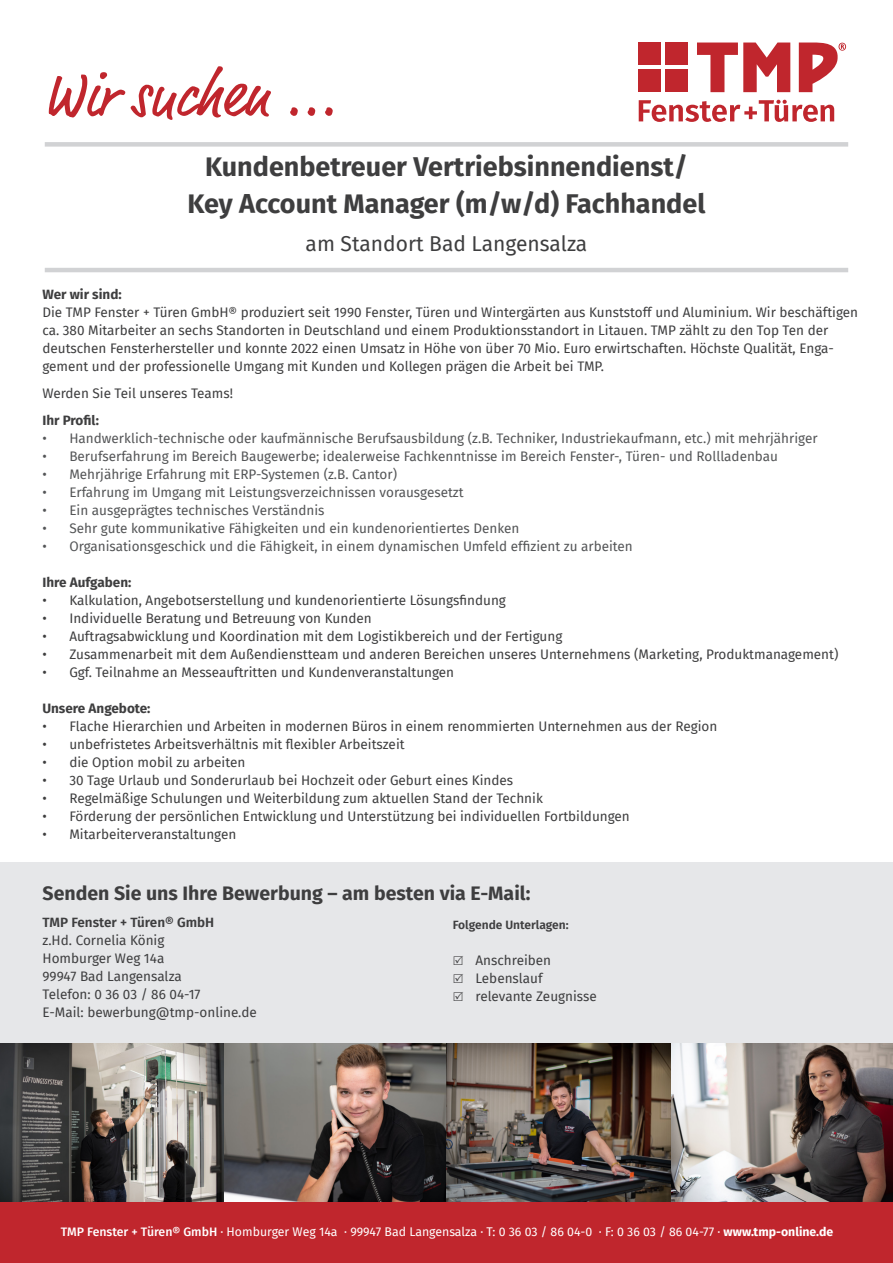
<style>
.page{position:relative;width:893px;height:1263px;background:#fff}
.page>*{position:absolute;margin:0;border:0;box-sizing:border-box;transform-origin:0 0}
.t1{font:61.5px "Market Pro";color:#c0262d}
.t2{font:700 27px "Fira Sans";color:#3e3e3f}
.t3{font:21px "Fira Sans";color:#3e3e3f}
.t4{font:700 19.5px "Fira Sans";color:#3e3e3f}
.t5{font:13.5px/18px "Fira Sans";color:#3e3e3f}
.t6{font:13.5px "Fira Sans";color:#545557}
.t7{font:700 13.5px "Fira Sans";color:#3e3e3f}
.t8{font:600 13.5px/18px "Fira Sans";color:#3e3e3f}
.t9{font:12.3px "Fira Sans";color:#fff}
.t10{font:600 12px "Fira Sans";color:#3e3e3f}
.s1{font-weight:400}
.s2{font-weight:500}
.s3{font-weight:700}
</style>
<div class="page">
<div style="left:0;top:863px;width:893px;height:180px;background:#e6e7e9"></div>
<div style="left:0;top:1201px;width:893px;height:62px;background:#c0262d"></div>
<div style="left:45px;top:142px;width:803px;height:5px;background:#d1d2d4"></div>
<hr style="left:45px;top:268px;width:803px;height:4px;background:#d1d2d4">
<img style="left:0;top:1043px;width:893px;height:158px">
<div style="left:638px;top:43px;width:23px;height:22px;background:#c0262d"></div>
<svg style="left:697px;top:43px;width:93px;height:49px"></svg>
<svg style="left:799px;top:43px;width:47px;height:49px"></svg>
<div style="left:638px;top:70px;width:23px;height:22px;background:#c0262d"></div>
<div style="left:665px;top:43px;width:23px;height:22px;background:#c0262d"></div>
<div style="left:665px;top:70px;width:23px;height:22px;background:#c0262d"></div>
<svg style="left:639px;top:100px;width:195px;height:22px"></svg>
<p class="t1" style="left:43px;top:54px;width:296px">Wir suchen ...</p>
<p class="t2" style="left:205px;top:144px;width:484px">Kundenbetreuer Vertriebsinnendienst/</p>
<p class="t2" style="left:188px;top:181px;width:519px">Key Account Manager (m/w/d) Fachhandel</p>
<p class="t3" style="left:306px;top:228px;width:283px">am Standort Bad Langensalza</p>
<p class="t7" style="left:42px;top:283px;width:81px">Wer wir sind:</p>
<p class="t5" style="left:42px;top:303px;width:817px">Die TMP Fenster + Türen GmbH® produziert seit 1990 Fenster, Türen und Wintergärten aus Kunststoff und Aluminium. Wir beschäftigen ca. 380 Mitarbeiter an sechs Standorten in Deutschland und einem Produktionsstandort in Litauen. TMP zählt zu den Top Ten der deutschen Fensterhersteller und konnte 2022 einen Umsatz in Höhe von über 70 Mio. Euro erwirtschaften. Höchste Qualität, Enga&shy;gement und der professionelle Umgang mit Kunden und Kollegen prägen die Arbeit bei TMP.</p>
<p class="t5" style="left:42px;top:384px;width:192px">Werden Sie Teil unseres Teams!</p>
<p class="t7" style="left:42px;top:409px;width:58px">Ihr Profil:</p>
<p class="t6" style="left:42px;top:428px;width:777px">• Handwerklich-technische oder kaufmännische Berufsausbildung (z.B. Techniker, Industriekaufmann, etc.) mit mehrjähriger</p>
<p class="t6" style="left:42px;top:446px;width:737px">• Berufserfahrung im Bereich Baugewerbe; idealerweise Fachkenntnisse im Bereich Fenster-, Türen- und Rollladenbau</p>
<p class="t6" style="left:42px;top:464px;width:356px">• Mehrjährige Erfahrung mit ERP-Systemen (z.B. Cantor)</p>
<p class="t6" style="left:42px;top:482px;width:423px">• Erfahrung im Umgang mit Leistungsverzeichnissen vorausgesetzt</p>
<p class="t6" style="left:42px;top:500px;width:284px">• Ein ausgeprägtes technisches Verständnis</p>
<p class="t6" style="left:42px;top:518px;width:479px">• Sehr gute kommunikative Fähigkeiten und ein kundenorientiertes Denken</p>
<p class="t6" style="left:42px;top:536px;width:592px">• Organisationsgeschick und die Fähigkeit, in einem dynamischen Umfeld effizient zu arbeiten</p>
<p class="t7" style="left:42px;top:571px;width:90px">Ihre Aufgaben:</p>
<p class="t5" style="left:42px;top:591px;width:465px">• Kalkulation, Angebotserstellung und kundenorientierte Lösungsfindung</p>
<p class="t5" style="left:42px;top:609px;width:331px">• Individuelle Beratung und Betreuung von Kunden</p>
<p class="t5" style="left:42px;top:627px;width:521px">• Auftragsabwicklung und Koordination mit dem Logistikbereich und der Fertigung</p>
<p class="t5" style="left:42px;top:645px;width:797px">• Zusammenarbeit mit dem Außendienstteam und anderen Bereichen unseres Unternehmens (Marketing, Produktmanagement)</p>
<p class="t5" style="left:42px;top:663px;width:413px">• Ggf. Teilnahme an Messeauftritten und Kundenveranstaltungen</p>
<p class="t7" style="left:42px;top:697px;width:110px">Unsere Angebote:</p>
<p class="t5" style="left:42px;top:717px;width:676px">• Flache Hierarchien und Arbeiten in modernen Büros in einem renommierten Unternehmen aus der Region</p>
<p class="t5" style="left:42px;top:735px;width:364px">• unbefristetes Arbeitsverhältnis mit flexibler Arbeitszeit</p>
<p class="t5" style="left:42px;top:753px;width:204px">• die Option mobil zu arbeiten</p>
<p class="t5" style="left:42px;top:771px;width:472px">• 30 Tage Urlaub und Sonderurlaub bei Hochzeit oder Geburt eines Kindes</p>
<p class="t5" style="left:42px;top:789px;width:502px">• Regelmäßige Schulungen und Weiterbildung zum aktuellen Stand der Technik</p>
<p class="t5" style="left:42px;top:807px;width:589px">• Förderung der persönlichen Entwicklung und Unterstützung bei individuellen Fortbildungen</p>
<p class="t5" style="left:42px;top:825px;width:195px">• Mitarbeiterveranstaltungen</p>
<p class="t4" style="left:43px;top:877px;width:489px">Senden Sie uns Ihre Bewerbung – am besten via E-Mail:</p>
<p class="t8" style="left:43px;top:913px;width:173px">TMP Fenster + Türen® GmbH <span class="s1">z.Hd. Cornelia König</span></p>
<p class="t5" style="left:43px;top:949px;width:216px">Homburger Weg 14a<br>99947 Bad Langensalza<br>Telefon: 0 36 03 / 86 04-17<br>E-Mail: bewerbung@tmp-online.de</p>
<p class="t10" style="left:453px;top:915px;width:117px">Folgende Unterlagen:</p>
<p class="t5" style="left:476px;top:951px;width:123px">Anschreiben<br>Lebenslauf relevante Zeugnisse</p>
<p class="t9" style="left:61px;top:1223px;width:774px"><span class="s2">TMP Fenster + Türen® GmbH</span> · Homburger Weg 14a · 99947 Bad Langensalza · T: 0 36 03 / 86 04-0 · F: 0 36 03 / 86 04-77 · <span class="s3">www.tmp-online.de</span></p>
</div>
